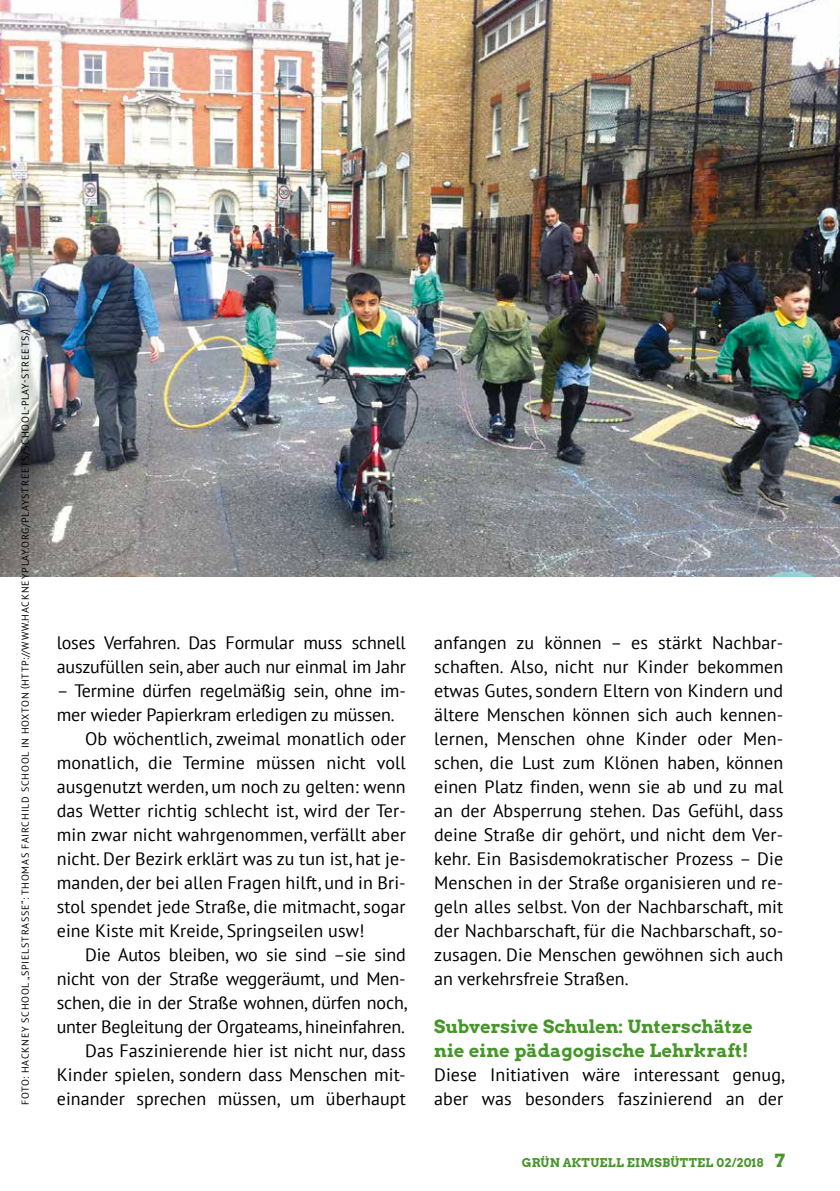
<style>
.page{position:relative;width:840px;height:1191px;background:#fff}
.page>*{position:absolute;margin:0;border:0;box-sizing:border-box;transform-origin:0 0}
.t1{font:18px/24px "PT Sans";letter-spacing:.005em;color:#000}
.t2{font:18px/24px "Arvo Gruen";letter-spacing:.005em;color:#459629}
.t3{font:12px "Arvo Gruen";letter-spacing:.02em;color:#459629}
.t4{font:10px "PT Sans";letter-spacing:.085em;color:#000}
.s1{font-size:18px}
</style>
<div class="page">
<img style="left:0;top:0;width:839px;height:576px">
<p class="t4" style="left:19px;top:1105px;width:778px;rotate:-90deg">FOTO: HACKNEY SCHOOL „SPIELSTRASSE“: THOMAS FAIRCHILD SCHOOL IN HOXTON (HTTP://WWW.HACKNEYPLAY.ORG/PLAYSTREETS/SCHOOL-PLAY-STREETS/)</p>
<p class="t1" style="left:57px;top:630px;width:350px">loses Verfahren. Das Formular muss schnell auszufüllen sein, aber auch nur einmal im Jahr</p>
<p class="t1" style="left:57px;top:678px;width:350px">– Termine dürfen regelmäßig sein, ohne im-</p>
<p class="t1" style="left:57px;top:702px;width:339px">mer wieder Papierkram erledigen zu müssen.</p>
<p class="t1" style="left:85px;top:726px;width:322px">Ob wöchentlich, zweimal monatlich oder</p>
<p class="t1" style="left:57px;top:750px;width:350px">monatlich, die Termine müssen nicht voll</p>
<p class="t1" style="left:57px;top:774px;width:350px">ausgenutzt werden, um noch zu gelten: wenn</p>
<p class="t1" style="left:57px;top:798px;width:350px">das Wetter richtig schlecht ist, wird der Ter-</p>
<p class="t1" style="left:57px;top:822px;width:350px">min zwar nicht wahrgenommen, verfällt aber</p>
<p class="t1" style="left:57px;top:846px;width:350px">nicht. Der Bezirk erklärt was zu tun ist, hat je-</p>
<p class="t1" style="left:57px;top:870px;width:350px">manden, der bei allen Fragen hilft, und in Bri-</p>
<p class="t1" style="left:57px;top:894px;width:350px">stol spendet jede Straße, die mitmacht, sogar</p>
<p class="t1" style="left:57px;top:918px;width:309px">eine Kiste mit Kreide, Springseilen usw!</p>
<p class="t1" style="left:85px;top:942px;width:322px">Die Autos bleiben, wo sie sind –sie sind</p>
<p class="t1" style="left:57px;top:966px;width:350px">nicht von der Straße weggeräumt, und Men-</p>
<p class="t1" style="left:57px;top:990px;width:352px">schen, die in der Straße wohnen, dürfen noch,</p>
<p class="t1" style="left:57px;top:1014px;width:349px">unter Begleitung der Orgateams, hineinfahren.</p>
<p class="t1" style="left:85px;top:1038px;width:322px">Das Faszinierende hier ist nicht nur, dass</p>
<p class="t1" style="left:57px;top:1062px;width:350px">Kinder spielen, sondern dass Menschen mit-</p>
<p class="t1" style="left:57px;top:1086px;width:350px">einander sprechen müssen, um überhaupt</p>
<p class="t1" style="left:434px;top:630px;width:350px;text-align:justify">anfangen zu können – es stärkt Nachbar&shy;schaften. Also, nicht nur Kinder bekommen etwas Gutes, sondern Eltern von Kindern und ältere Menschen können sich auch kennen&shy;lernen, Menschen ohne Kinder oder Men&shy;schen, die Lust zum Klönen haben, können einen Platz finden, wenn sie ab und zu mal an der Absperrung stehen. Das Gefühl, dass deine Straße dir gehört, und nicht dem Ver&shy;kehr. Ein Basisdemokratischer Prozess – Die Menschen in der Straße organisieren und re&shy;geln alles selbst. Von der Nachbarschaft, mit der Nachbarschaft, für die Nachbarschaft, so&shy;zusagen. Die Menschen gewöhnen sich auch an verkehrsfreie Straßen.</p>
<p class="t2" style="left:434px;top:1013px;width:320px">Subversive Schulen: Unterschätze nie eine pädagogische Lehrkraft!</p>
<p class="t1" style="left:434px;top:1061px;width:352px">Diese Initiativen wäre interessant genug, aber was besonders faszinierend an der</p>
<p class="t3" style="left:521px;top:1153px;width:264px">GRÜN AKTUELL EIMSBÜTTEL 02/2018 <span class="s1">7</span></p>
</div>
